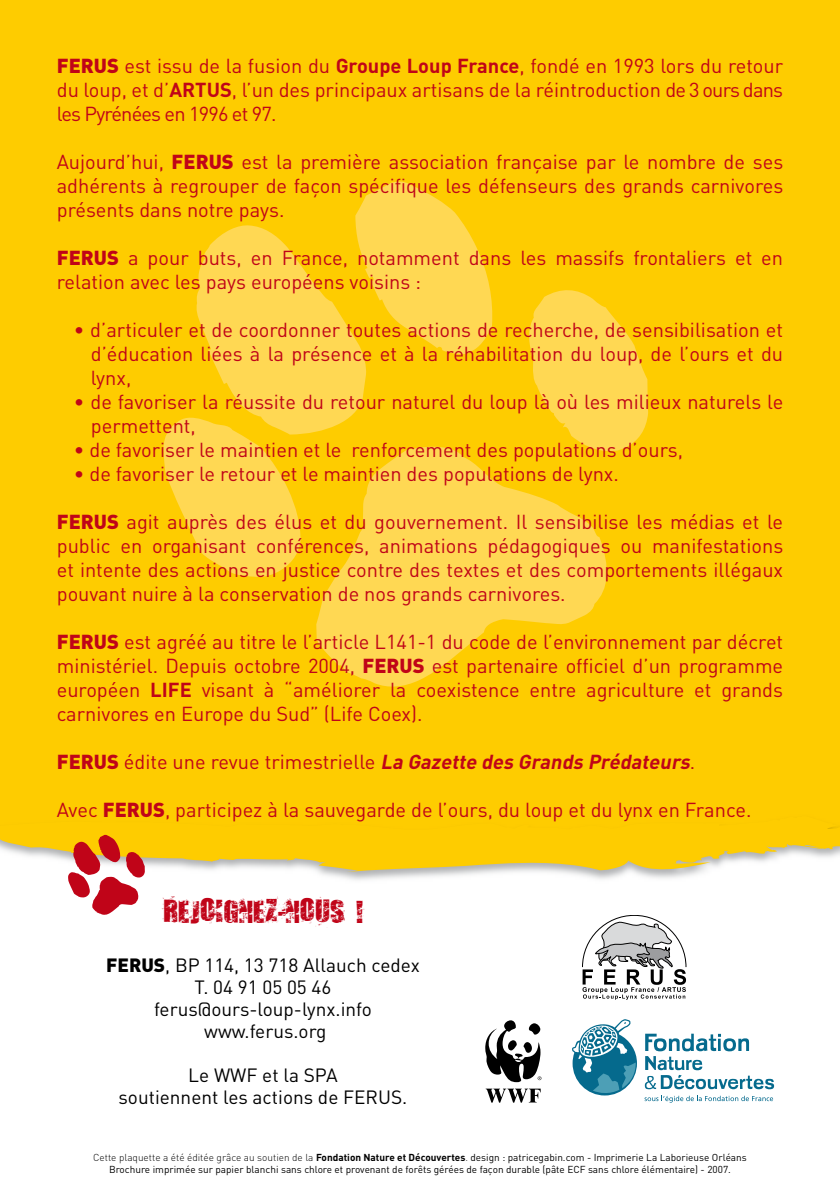
<style>
.page{position:relative;width:840px;height:1191px;background:#fff}
.page>*{position:absolute;margin:0;border:0;box-sizing:border-box;transform-origin:0 0}
.t1{font:24px "Smudgers";color:#c00418}
.t2{font:20px/24px "DIN";color:#c00418;text-align:justify}
.t3{font:italic 700 20px "DIN";color:#c00418}
.t4{font:19px/22px "DIN";color:#000;text-align:center}
.t5{font:10px/12px "DIN";color:#000;text-align:center}
.s1{font-weight:900}
.s2{font-weight:700}
.s3{font-weight:900;font-style:normal}
.s4{font-weight:400;font-style:normal}
.s5{font-weight:300}
</style>
<div class="page">
<div style="left:0;top:0;width:839px;height:836px;background:#fecc00"></div>
<svg style="left:0;top:817px;width:839px;height:57px;fill:#fecc00"></svg>
<svg style="left:582px;top:915px;width:104px;height:84px"></svg>
<svg style="left:485px;top:1020px;width:56px;height:62px"></svg>
<svg style="left:485px;top:1088px;width:55px;height:14px"></svg>
<svg style="left:644px;top:1033px;width:129px;height:56px"></svg>
<svg style="left:572px;top:1019px;width:64px;height:76px"></svg>
<svg style="left:644px;top:1095px;width:128px;height:7px"></svg>
<svg style="left:68px;top:834px;width:77px;height:81px"></svg>
<svg style="left:163px;top:181px;width:484px;height:506px"></svg>
<p class="t2" style="left:57px;top:53px;width:727px"><span class="s1">FERUS</span> est issu de la fusion du <span class="s2">Groupe Loup France</span>, fondé en 1993 lors du retour du loup, et d’<span class="s2">ARTUS</span>, l’un des principaux artisans de la réintroduction de 3 ours dans les Pyrénées en 1996 et 97.</p>
<p class="t2" style="left:57px;top:149px;width:727px">Aujourd’hui, <span class="s1">FERUS</span> est la première association française par le nombre de ses adhérents à regrouper de façon spécifique les défenseurs des grands carnivores présents dans notre pays.</p>
<p class="t2" style="left:57px;top:245px;width:727px"><span class="s1">FERUS</span> a pour buts, en France, notamment dans les massifs frontaliers et en relation avec les pays européens voisins :</p>
<p class="t2" style="left:91px;top:317px;width:693px;text-indent:-17px">• d’articuler et de coordonner toutes actions de recherche, de sensibilisation et d’éducation liées à la présence et à la réhabilitation du loup, de l’ours et du lynx,</p>
<p class="t2" style="left:91px;top:389px;width:693px;text-indent:-17px">• de favoriser la réussite du retour naturel du loup là où les milieux naturels le permettent,</p>
<p class="t2" style="left:74px;top:437px;width:610px">• de favoriser le maintien et le renforcement des populations d’ours,</p>
<p class="t2" style="left:74px;top:461px;width:546px">• de favoriser le retour et le maintien des populations de lynx.</p>
<p class="t2" style="left:57px;top:509px;width:727px"><span class="s1">FERUS</span> agit auprès des élus et du gouvernement. Il sensibilise les médias et le public en organisant conférences, animations pédagogiques ou manifestations et intente des actions en justice contre des textes et des comportements illégaux pouvant nuire à la conservation de nos grands carnivores.</p>
<p class="t2" style="left:57px;top:629px;width:727px"><span class="s1">FERUS</span> est agréé au titre le l’article L141-1 du code de l’environnement par décret ministériel. Depuis octobre 2004, <span class="s1">FERUS</span> est partenaire officiel d’un programme européen <span class="s2">LIFE</span> visant à “améliorer la coexistence entre agriculture et grands carnivores en Europe du Sud” (Life Coex).</p>
<p class="t3" style="left:57px;top:749px;width:639px"><span class="s3">FERUS</span> <span class="s4">édite une revue trimestrielle</span> La Gazette des Grands Prédateurs<span class="s4">.</span></p>
<p class="t2" style="left:57px;top:797px;width:695px">Avec <span class="s1">FERUS</span>, participez à la sauvegarde de l’ours, du loup et du lynx en France.</p>
<p class="t1" style="left:163px;top:896px;width:201px">REJOIGNEZ-NOUS !</p>
<p class="t4" style="left:106px;top:954px;width:315px"><span class="s1">FERUS</span>, BP 114, 13 718 Allauch cedex<br>T. 04 91 05 05 46 ferus@ours-loup-lynx.info www.ferus.org</p>
<p class="t4" style="left:118px;top:1064px;width:290px">Le WWF et la SPA<br>soutiennent les actions de FERUS.</p>
<p class="t5" style="left:93px;top:1150px;width:654px"><span class="s5">Cette plaquette a été éditée grâce au soutien de la</span> <span class="s2">Fondation Nature et Découvertes</span><span class="s5">.</span> design : patricegabin.com - Imprimerie La Laborieuse Orléans<br>Brochure imprimée sur papier blanchi sans chlore et provenant de forêts gérées de façon durable (pâte ECF sans chlore élémentaire) - 2007.</p>
</div>
